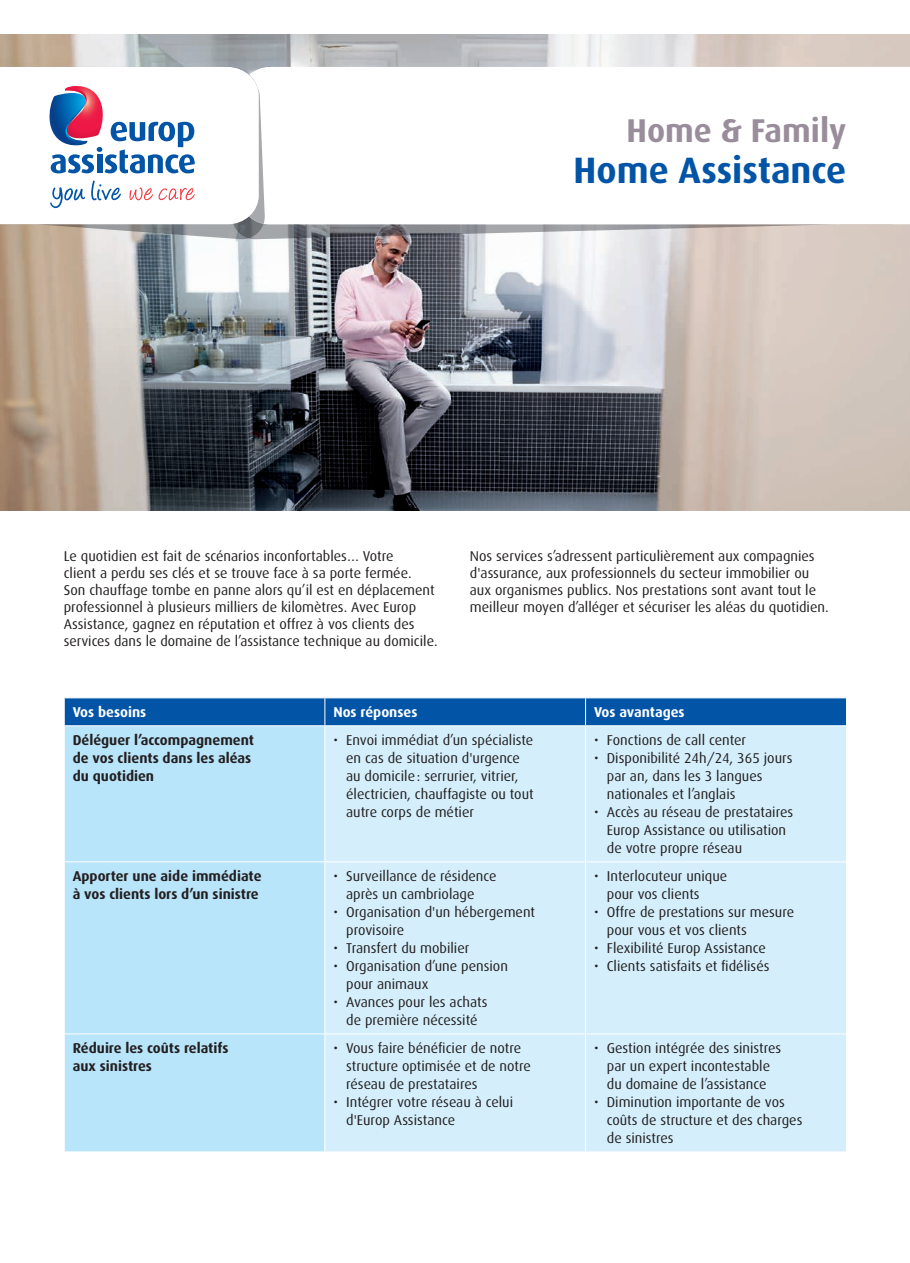
<style>
.page{position:relative;width:910px;height:1263px;background:#fff}
.page>*{position:absolute;margin:0;border:0;box-sizing:border-box;transform-origin:0 0}
.t1{font:700 36.75px "Dax";color:#0154a6}
.t2{font:700 33px "Dax";color:#9a8d9b}
.t3{font:14.25px/18px "Dax";color:#231f20}
.t4{font:700 14.25px/18px "Dax";color:#231f20}
.t5{font:700 14.25px "Dax";color:#fff}
</style>
<div class="page">
<img style="left:0;top:34px;width:910px;height:476px">
<svg style="left:265px;top:224px;width:628px;height:15px;background:#b4b0b0"></svg>
<svg style="left:265px;top:67px;width:645px;height:157px"></svg>
<svg style="left:0;top:67px;width:265px;height:172px"></svg>
<div style="left:65px;top:726px;width:259px;height:425px;background:#b9e5fa"></div>
<div style="left:325px;top:726px;width:521px;height:425px;background:#d4effb"></div>
<div style="left:64px;top:698px;width:782px;height:27px;background:#0154a6"></div>
<hr style="left:585px;top:726px;width:1px;height:135px;background:#fff">
<hr style="left:64px;top:861px;width:261px;height:1px;background:#fff">
<hr style="left:325px;top:861px;width:261px;height:1px;background:#fff">
<hr style="left:586px;top:861px;width:260px;height:1px;background:#fff">
<hr style="left:585px;top:862px;width:1px;height:171px;background:#fff">
<hr style="left:64px;top:1033px;width:261px;height:1px;background:#fff">
<hr style="left:325px;top:1033px;width:261px;height:1px;background:#fff">
<hr style="left:586px;top:1033px;width:260px;height:1px;background:#fff">
<hr style="left:585px;top:1034px;width:1px;height:117px;background:#fff">
<h2 class="t2" style="left:626px;top:112px;width:221px">Home &amp; Family</h2>
<h1 class="t1" style="left:574px;top:149px;width:274px">Home Assistance</h1>
<p class="t3" style="left:64px;top:548px;width:375px;line-height:17px">Le quotidien est fait de scénarios inconfortables… Votre<br>client a perdu ses clés et se trouve face à sa porte fermée.<br>Son chauffage tombe en panne alors qu’il est en déplacement professionnel à plusieurs milliers de kilomètres. Avec Europ Assistance, gagnez en réputation et offrez à vos clients des services dans le domaine de l’assistance technique au domicile.</p>
<p class="t3" style="left:470px;top:548px;width:360px;line-height:17px">Nos services s’adressent particulièrement aux compagnies d'assurance, aux professionnels du secteur immobilier ou aux organismes publics. Nos prestations sont avant tout le meilleur moyen d’alléger et sécuriser les aléas du quotidien.</p>
<p class="t5" style="left:73px;top:704px;width:75px">Vos besoins</p>
<p class="t5" style="left:333px;top:704px;width:86px">Nos réponses</p>
<p class="t5" style="left:594px;top:704px;width:92px">Vos avantages</p>
<p class="t4" style="left:73px;top:731px;width:183px">Déléguer l’accompagnement de vos clients dans les aléas du quotidien</p>
<p class="t3" style="left:346px;top:731px;width:189px;text-indent:-13px">• Envoi immédiat d’un spécialiste en cas de situation d'urgence au domicile: serrurier, vitrier, électricien, chauffagiste ou tout autre corps de métier</p>
<p class="t3" style="left:594px;top:731px;width:154px">• Fonctions de call center</p>
<p class="t3" style="left:607px;top:749px;width:187px;text-indent:-13px">• Disponibilité 24h/24, 365 jours par an, dans les 3 langues nationales et l’anglais</p>
<p class="t3" style="left:607px;top:803px;width:188px;text-indent:-13px">• Accès au réseau de prestataires<br>Europ Assistance ou utilisation de votre propre réseau</p>
<p class="t4" style="left:73px;top:867px;width:190px">Apporter une aide immédiate à vos clients lors d’un sinistre</p>
<p class="t3" style="left:346px;top:867px;width:152px;text-indent:-13px">• Surveillance de résidence après un cambriolage</p>
<p class="t3" style="left:346px;top:903px;width:191px;text-indent:-13px">• Organisation d'un hébergement provisoire</p>
<p class="t3" style="left:333px;top:939px;width:138px">• Transfert du mobilier</p>
<p class="t3" style="left:346px;top:957px;width:163px;text-indent:-13px">• Organisation d’une pension pour animaux</p>
<p class="t3" style="left:333px;top:993px;width:156px;text-align:center">• Avances pour les achats de première nécessité</p>
<p class="t4" style="left:73px;top:1039px;width:157px">Réduire les coûts relatifs aux sinistres</p>
<p class="t3" style="left:346px;top:1039px;width:186px;text-indent:-13px">• Vous faire bénéficier de notre structure optimisée et de notre réseau de prestataires</p>
<p class="t3" style="left:346px;top:1093px;width:169px;text-indent:-13px">• Intégrer votre réseau à celui d'Europ Assistance</p>
<p class="t3" style="left:607px;top:867px;width:122px;text-indent:-13px">• Interlocuteur unique pour vos clients</p>
<p class="t3" style="left:607px;top:903px;width:189px;text-indent:-13px">• Offre de prestations sur mesure pour vous et vos clients</p>
<p class="t3" style="left:594px;top:939px;width:173px">• Flexibilité Europ Assistance</p>
<p class="t3" style="left:594px;top:957px;width:177px">• Clients satisfaits et fidélisés</p>
<p class="t3" style="left:594px;top:1039px;width:189px;text-align:center">• Gestion intégrée des sinistres par un expert incontestable<br>du domaine de l’assistance</p>
<p class="t3" style="left:607px;top:1093px;width:197px;text-indent:-13px">• Diminution importante de vos coûts de structure et des charges de sinistres</p>
</div>
